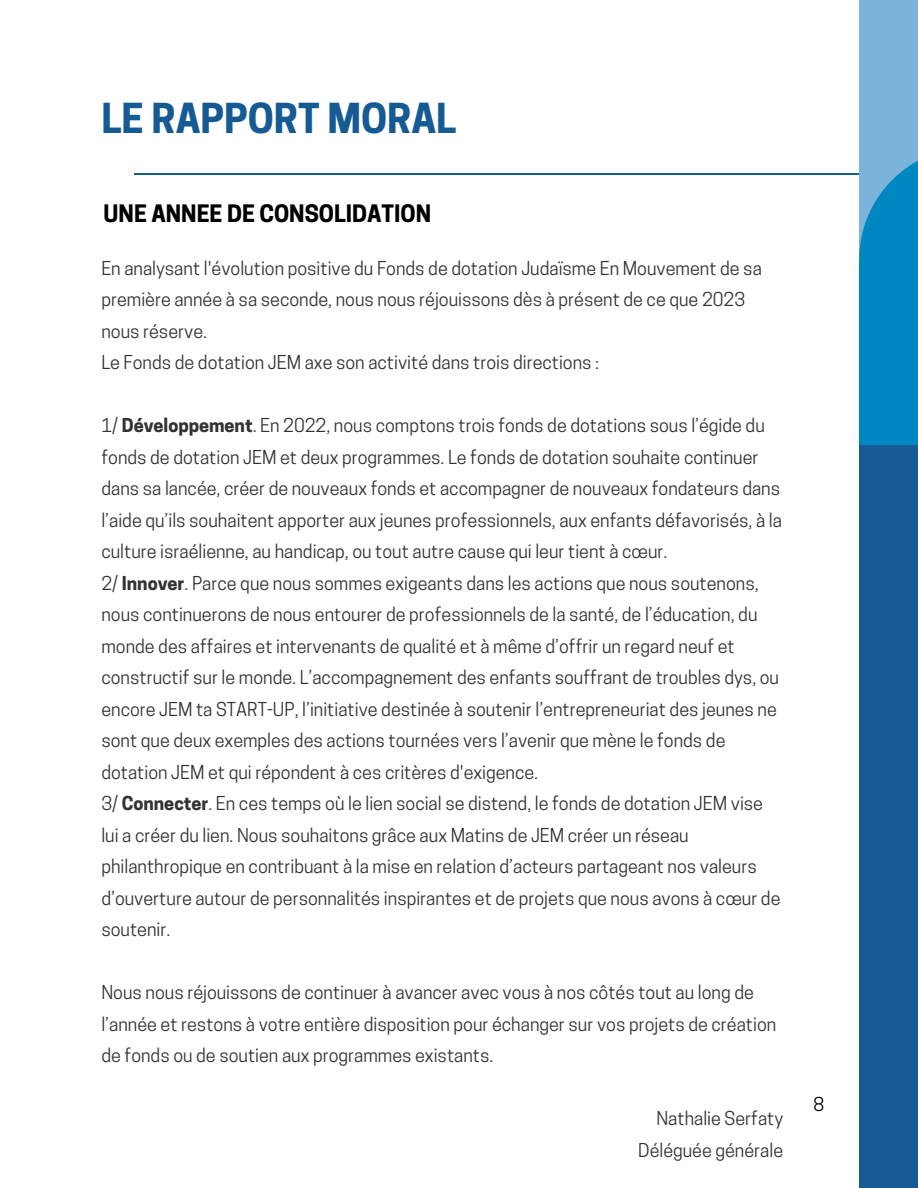
<style>
.page{position:relative;width:918px;height:1188px;background:#fff}
.page>*{position:absolute;margin:0;border:0;box-sizing:border-box;transform-origin:0 0}
.t1{font:700 38.85px "Cooper Hewitt";color:#155a92}
.t2{font:700 22.5px "Cooper Hewitt";color:#000}
.t3{font:18px/31.5px "Cooper Hewitt";color:#323232}
.t4{font:18px "Cooper Hewitt";color:#000}
.s1{font-weight:700}
</style>
<div class="page">
<hr style="left:134px;top:174px;width:725px;height:1px;background:#155a92">
<div style="left:859px;top:0;width:59px;height:278px;background:#7bb4d9"></div>
<div style="left:859px;top:259px;width:59px;height:206px;background:#0086c1"></div>
<div style="left:859px;top:446px;width:59px;height:742px;background:#155a92"></div>
<svg style="left:859px;top:161px;width:59px;height:98px"></svg>
<h1 class="t1" style="left:101px;top:104px;width:357px">LE RAPPORT MORAL</h1>
<p class="t2" style="left:104px;top:205px;width:329px">UNE ANNEE DE CONSOLIDATION</p>
<p class="t3" style="left:101px;top:254px;width:662px">En analysant l'évolution positive du Fonds de dotation Judaïsme En Mouvement de sa première année à sa seconde, nous nous réjouissons dès à présent de ce que 2023 nous réserve.<br>Le Fonds de dotation JEM axe son activité dans trois directions :</p>
<p class="t3" style="left:101px;top:412px;width:682px">1/ <span class="s1">Développement</span>. En 2022, nous comptons trois fonds de dotations sous l’égide du fonds de dotation JEM et deux programmes. Le fonds de dotation souhaite continuer dans sa lancée, créer de nouveaux fonds et accompagner de nouveaux fondateurs dans l’aide qu’ils souhaitent apporter aux jeunes professionnels, aux enfants défavorisés, à la culture israélienne, au handicap, ou tout autre cause qui leur tient à cœur.<br>2/ <span class="s1">Innover</span>. Parce que nous sommes exigeants dans les actions que nous soutenons, nous continuerons de nous entourer de professionnels de la santé, de l’éducation, du monde des affaires et intervenants de qualité et à même d’offrir un regard neuf et constructif sur le monde. L’accompagnement des enfants souffrant de troubles dys, ou encore JEM ta START-UP, l’initiative destinée à soutenir l’entrepreneuriat des jeunes ne sont que deux exemples des actions tournées vers l’avenir que mène le fonds de dotation JEM et qui répondent à ces critères d'exigence.<br>3/ <span class="s1">Connecter</span>. En ces temps où le lien social se distend, le fonds de dotation JEM vise lui a créer du lien. Nous souhaitons grâce aux Matins de JEM créer un réseau philanthropique en contribuant à la mise en relation d’acteurs partageant nos valeurs d’ouverture autour de personnalités inspirantes et de projets que nous avons à cœur de soutenir.</p>
<p class="t3" style="left:101px;top:979px;width:676px">Nous nous réjouissons de continuer à avancer avec vous à nos côtés tout au long de l’année et restons à votre entière disposition pour échanger sur vos projets de création de fonds ou de soutien aux programmes existants.</p>
<p class="t3" style="left:638px;top:1105px;width:146px;text-align:right">Nathalie Serfaty<br>Déléguée générale</p>
<p class="t4" style="left:814px;top:1098px;width:12px">8</p>
</div>
